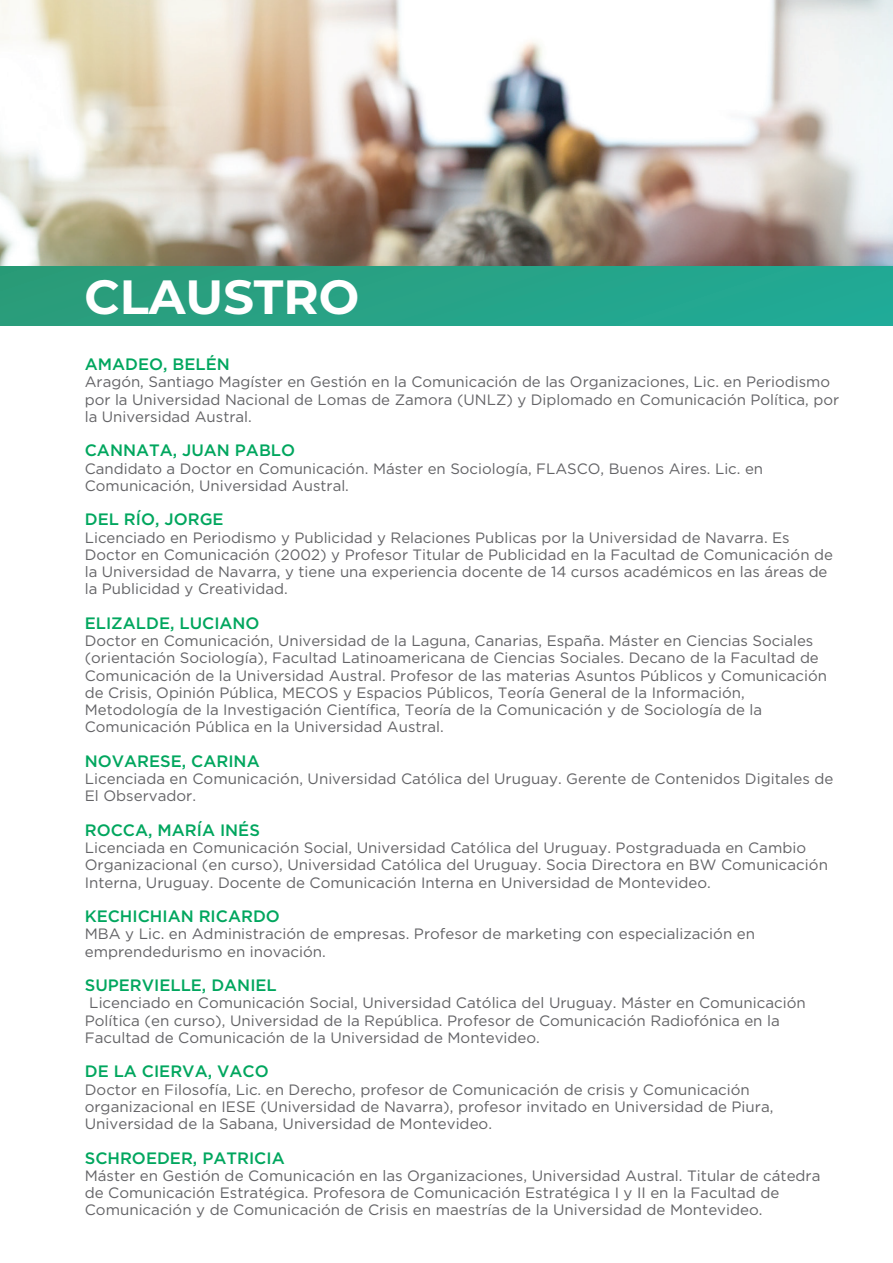
<style>
.page{position:relative;width:893px;height:1263px;background:#fff}
.page>*{position:absolute;margin:0;border:0;box-sizing:border-box;transform-origin:0 0}
.t1{font:700 48px "Montserrat";color:#fff}
.t2{font:500 16.5px "Gotham";color:#00a65e}
.t3{font:15px/17.2px "Gotham";color:#636366}
</style>
<div class="page">
<img style="left:0;top:0;width:893px;height:267px">
<div style="left:0;top:267px;width:893px;height:59px;background:linear-gradient(to right,#2c9c78,#21aa96)"></div>
<h1 class="t1" style="left:85px;top:262px;width:276px">CLAUSTRO</h1>
<p class="t2" style="left:85px;top:355px;width:147px">AMADEO, BELÉN</p>
<p class="t3" style="left:85px;top:373px;width:756px">Aragón, Santiago Magíster en Gestión en la Comunicación de las Organizaciones, Lic. en Periodismo por la Universidad Nacional de Lomas de Zamora (UNLZ) y Diplomado en Comunicación Política, por la Universidad Austral.</p>
<p class="t2" style="left:85px;top:441px;width:212px">CANNATA, JUAN PABLO</p>
<p class="t3" style="left:85px;top:459px;width:680px">Candidato a Doctor en Comunicación. Máster en Sociología, FLASCO, Buenos Aires. Lic. en<br>Comunicación, Universidad Austral.</p>
<p class="t2" style="left:85px;top:510px;width:140px">DEL RÍO, JORGE</p>
<p class="t3" style="left:85px;top:528px;width:750px">Licenciado en Periodismo y Publicidad y Relaciones Publicas por la Universidad de Navarra. Es Doctor en Comunicación (2002) y Profesor Titular de Publicidad en la Facultad de Comunicación de la Universidad de Navarra, y tiene una experiencia docente de 14 cursos académicos en las áreas de la Publicidad y Creatividad.</p>
<p class="t2" style="left:85px;top:614px;width:176px">ELIZALDE, LUCIANO</p>
<p class="t3" style="left:85px;top:632px;width:744px">Doctor en Comunicación, Universidad de la Laguna, Canarias, España. Máster en Ciencias Sociales (orientación Sociología), Facultad Latinoamericana de Ciencias Sociales. Decano de la Facultad de Comunicación de la Universidad Austral. Profesor de las materias Asuntos Públicos y Comunicación de Crisis, Opinión Pública, MECOS y Espacios Públicos, Teoría General de la Información, Metodología de la Investigación Científica, Teoría de la Comunicación y de Sociología de la Comunicación Pública en la Universidad Austral.</p>
<p class="t2" style="left:85px;top:752px;width:176px">NOVARESE, CARINA</p>
<p class="t3" style="left:85px;top:770px;width:750px">Licenciada en Comunicación, Universidad Católica del Uruguay. Gerente de Contenidos Digitales de<br>El Observador.</p>
<p class="t2" style="left:85px;top:821px;width:177px">ROCCA, MARÍA INÉS</p>
<p class="t3" style="left:85px;top:839px;width:745px">Licenciada en Comunicación Social, Universidad Católica del Uruguay. Postgraduada en Cambio<br>Organizacional (en curso), Universidad Católica del Uruguay. Socia Directora en BW Comunicación<br>Interna, Uruguay. Docente de Comunicación Interna en Universidad de Montevideo.</p>
<p class="t2" style="left:85px;top:907px;width:197px">KECHICHIAN RICARDO</p>
<p class="t3" style="left:85px;top:925px;width:672px">MBA y Lic. en Administración de empresas. Profesor de marketing con especialización en emprendedurismo en inovación.</p>
<p class="t2" style="left:85px;top:976px;width:194px">SUPERVIELLE, DANIEL</p>
<p class="t3" style="left:85px;top:994px;width:723px;text-indent:5px">Licenciado en Comunicación Social, Universidad Católica del Uruguay. Máster en Comunicación<br>Política (en curso), Universidad de la República. Profesor de Comunicación Radiofónica en la<br>Facultad de Comunicación de la Universidad de Montevideo.</p>
<p class="t2" style="left:85px;top:1062px;width:185px">DE LA CIERVA, VACO</p>
<p class="t3" style="left:85px;top:1080px;width:690px">Doctor en Filosofía, Lic. en Derecho, profesor de Comunicación de crisis y Comunicación organizacional en IESE (Universidad de Navarra), profesor invitado en Universidad de Piura,<br>Universidad de la Sabana, Universidad de Montevideo.</p>
<p class="t2" style="left:85px;top:1148px;width:201px">SCHROEDER, PATRICIA</p>
<p class="t3" style="left:85px;top:1167px;width:737px">Máster en Gestión de Comunicación en las Organizaciones, Universidad Austral. Titular de cátedra de Comunicación Estratégica. Profesora de Comunicación Estratégica I y II en la Facultad de<br>Comunicación y de Comunicación de Crisis en maestrías de la Universidad de Montevideo.</p>
</div>
